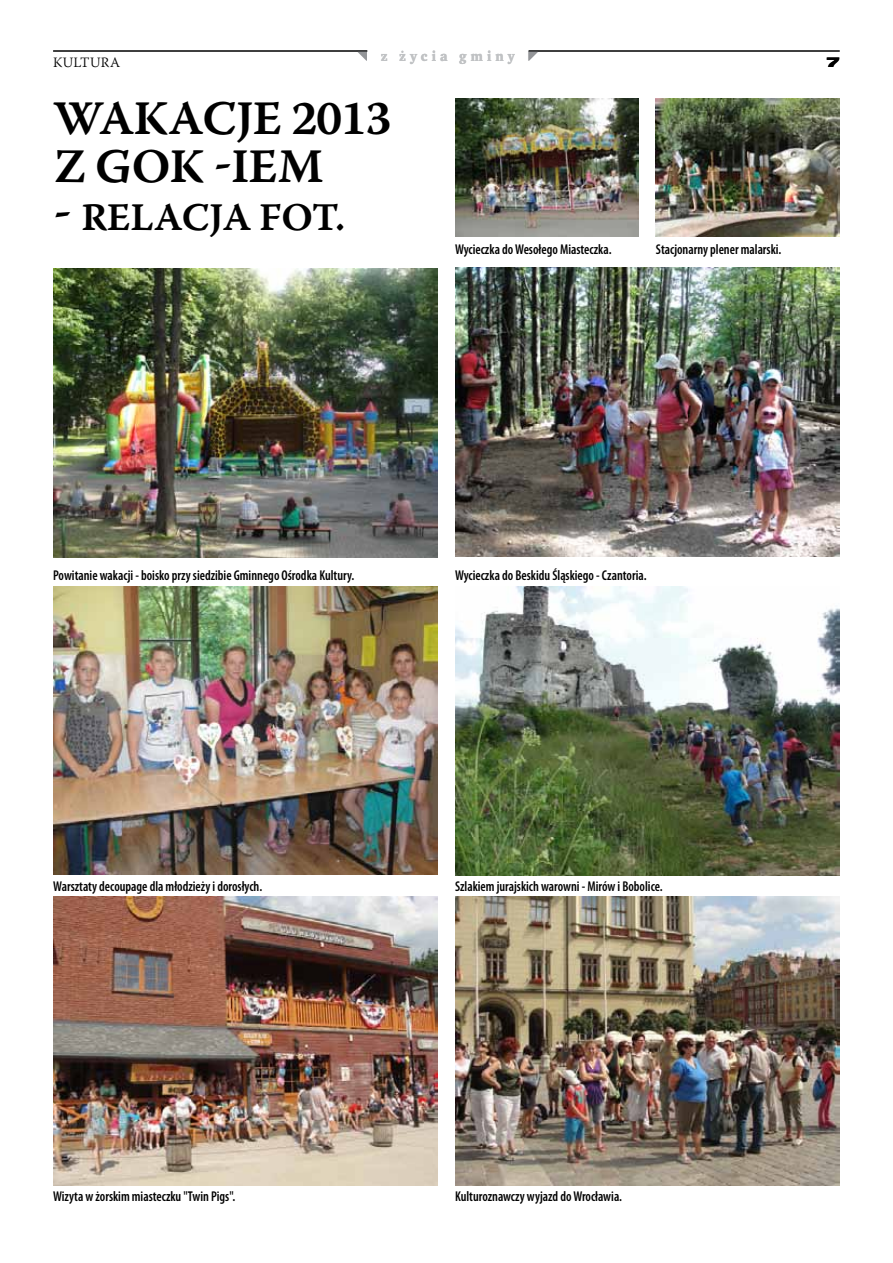
<style>
.page{position:relative;width:893px;height:1263px;background:#fff}
.page>*{position:absolute;margin:0;border:0;box-sizing:border-box;transform-origin:0 0}
.t1{font:48px/48px "Warnock Pro Semibold Capt";letter-spacing:-.025em;color:#000}
.t2{font:39px "Warnock Pro Semibold Capt";letter-spacing:-.01em;color:#000}
.t3{font:600 condensed 14.25px "Myriad Pro";color:#000;scale:.94 1}
.t4{font:700 14.25px "Wro Text";letter-spacing:.29em;color:#c0c2c4}
.t5{font:300 14.25px "Warnock Pro";letter-spacing:.015em;color:#000}
.t6{font:900 expanded 14.25px "Nimbus San TCE";color:#000}
.s1{font-size:48px}
</style>
<div class="page">
<hr style="left:53px;top:51px;width:314px;height:1px;background:#000">
<hr style="left:529px;top:51px;width:311px;height:1px;background:#000">
<img style="left:53px;top:268px;width:385px;height:289px">
<img style="left:455px;top:586px;width:385px;height:289px">
<img style="left:53px;top:586px;width:385px;height:289px">
<img style="left:53px;top:897px;width:385px;height:288px">
<img style="left:455px;top:897px;width:385px;height:288px">
<img style="left:455px;top:268px;width:385px;height:289px">
<img style="left:455px;top:99px;width:184px;height:138px">
<img style="left:656px;top:99px;width:184px;height:138px">
<p class="t5" style="left:53px;top:53px;width:68px">KULTURA</p>
<p class="t4" style="left:381px;top:47px;width:135px">z życia gminy</p>
<p class="t6" style="left:826px;top:54px;width:15px">7</p>
<h1 class="t1" style="left:53px;top:94px;width:340px">WAKACJE 2013<br>Z GOK -IEM</h1>
<h2 class="t2" style="left:53px;top:194px;width:293px"><span class="s1">-</span> RELACJA FOT.</h2>
<p class="t3" style="left:455px;top:241px;width:168px">Wycieczka do Wesołego Miasteczka.</p>
<p class="t3" style="left:656px;top:241px;width:135px">Stacjonarny plener malarski.</p>
<p class="t3" style="left:53px;top:567px;width:322px">Powitanie wakacji - boisko przy siedzibie Gminnego Ośrodka Kultury.</p>
<p class="t3" style="left:455px;top:567px;width:205px">Wycieczka do Beskidu Śląskiego - Czantoria.</p>
<p class="t3" style="left:53px;top:877px;width:224px">Warsztaty decoupage dla młodzieży i dorosłych.</p>
<p class="t3" style="left:455px;top:877px;width:223px">Szlakiem jurajskich warowni - Mirów i Bobolice.</p>
<p class="t3" style="left:53px;top:1187px;width:195px">Wizyta w żorskim miasteczku "Twin Pigs".</p>
<p class="t3" style="left:455px;top:1187px;width:179px">Kulturoznawczy wyjazd do Wrocławia.</p>
</div>
